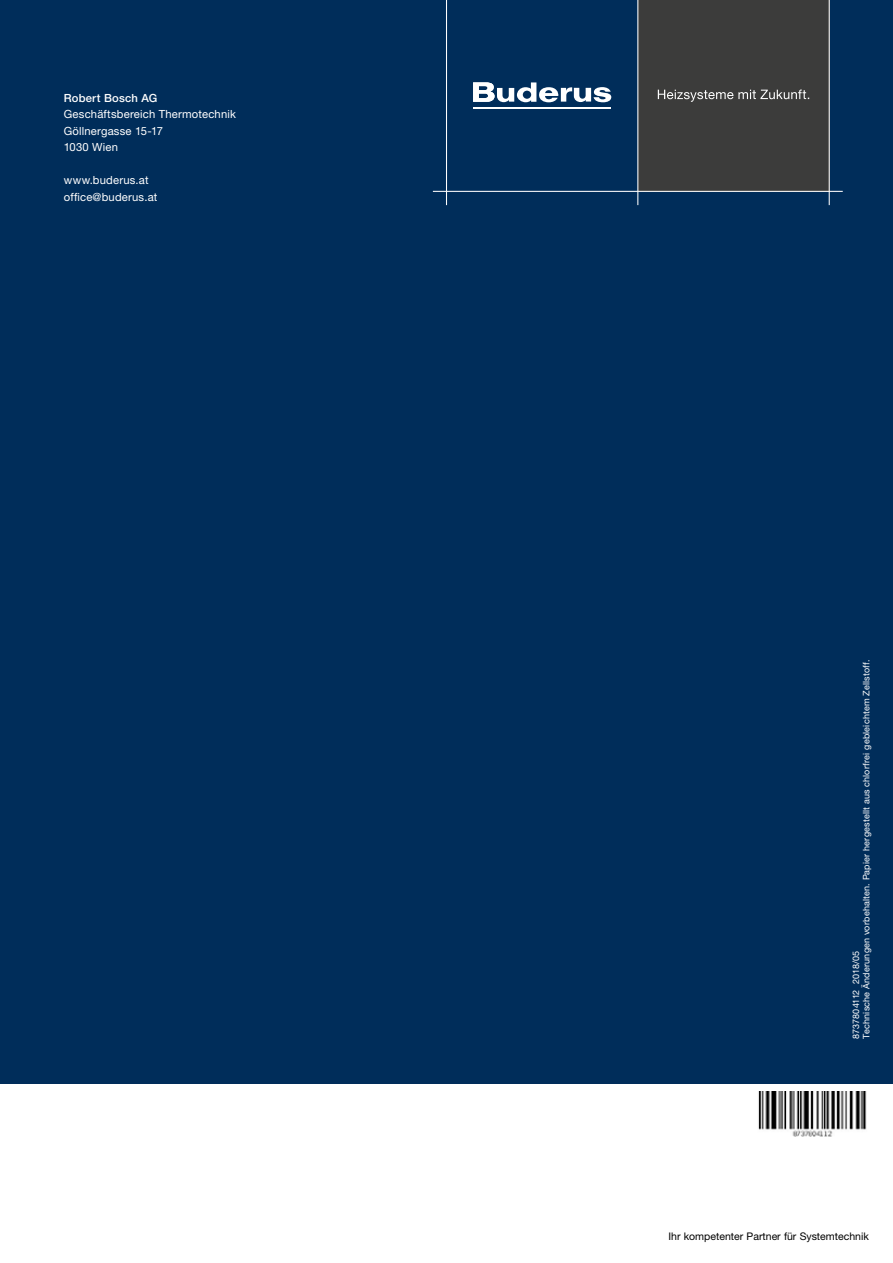
<style>
.page{position:relative;width:893px;height:1263px;background:#002d5a}
.page>*{position:absolute;margin:0;border:0;box-sizing:border-box;transform-origin:0 0}
.t1{font:11.25px/16.5px "Helvetica Neue LT Pro";letter-spacing:.015em;color:#fff}
.t2{font:500 11.25px "Helvetica Neue LT Pro";letter-spacing:.02em;color:#fff}
.t3{font:10.5px "Helvetica Neue LT Pro";color:#000}
.t4{font:9px/10.5px "Helvetica Neue LT Pro";letter-spacing:.025em;color:#fff}
</style>
<div class="page">
<div style="left:638px;top:0;width:191px;height:191px;background:#3c3c3b"></div>
<hr style="left:473px;top:107px;width:137px;height:2px;background:#fff">
<svg style="left:473px;top:82px;width:138px;height:20px"></svg>
<hr style="left:446px;top:0;width:1px;height:205px;background:#fff">
<hr style="left:637px;top:0;width:1px;height:205px;background:#fff">
<hr style="left:433px;top:191px;width:410px;height:1px;background:#fff">
<hr style="left:829px;top:0;width:1px;height:205px;background:#fff">
<div style="left:0;top:1084px;width:893px;height:179px;background:#fff"></div>
<svg style="left:658px;top:90px;width:151px;height:12px"></svg>
<img style="left:758px;top:1091px;width:109px;height:46px">
<p class="t2" style="left:64px;top:91px;width:95px">Robert Bosch AG</p>
<p class="t1" style="left:64px;top:106px;width:174px">Geschäftsbereich Thermotechnik<br>Göllnergasse 15-17<br>1030 Wien</p>
<p class="t1" style="left:64px;top:172px;width:95px">www.buderus.at office@buderus.at</p>
<p class="t4" style="left:850px;top:1039px;width:381px;rotate:-90deg">8737804112 2018/05<br>Technische Änderungen vorbehalten. Papier hergestellt aus chlorfrei gebleichtem Zellstoff.</p>
<p class="t3" style="left:669px;top:1229px;width:202px">Ihr kompetenter Partner für Systemtechnik</p>
</div>
